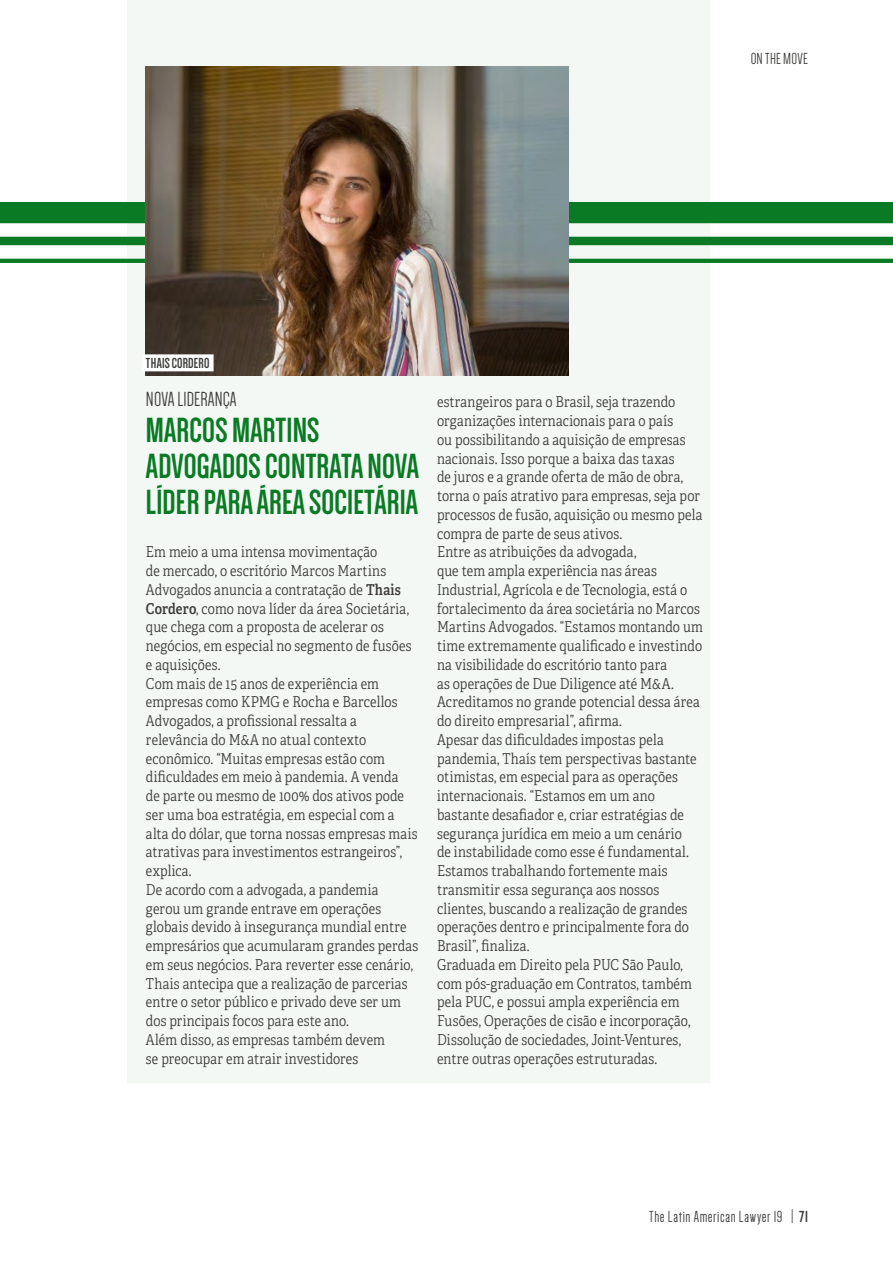
<style>
.page{position:relative;width:893px;height:1263px;background:#fff}
.page>*{position:absolute;margin:0;border:0;box-sizing:border-box;transform-origin:0 0}
.t1{font:700 36px/36px "Dense";letter-spacing:.005em;color:#0a7a24}
.t2{font:21px "Dense";letter-spacing:.005em;color:#3c3c3b}
.t3{font:16.5px "Dense";letter-spacing:.035em;color:#3c3c3b}
.t4{font:16.5px "Dense";letter-spacing:.015em;color:#3c3c3b}
.t5{font:15px/18.8px "Adelle Condensed Lt";letter-spacing:.01em;color:#3c3c3b}
.t6{font:700 15px "Dense";letter-spacing:.015em;color:#3c3c3b}
.s1{font-family:"Adelle Condensed Sb"}
.s2{font-weight:700}
</style>
<div class="page">
<div style="left:128px;top:0;width:582px;height:1082px;background:#f3f8f4"></div>
<div style="left:0;top:202px;width:893px;height:21px;background:#0a7a24"></div>
<div style="left:0;top:237px;width:893px;height:8px;background:#0a7a24"></div>
<hr style="left:0;top:259px;width:893px;height:4px;background:#0a7a24">
<img style="left:146px;top:67px;width:422px;height:308px">
<div style="left:142px;top:354px;width:72px;height:17px;background:#fff"></div>
<p class="t4" style="left:751px;top:50px;width:59px">ON THE MOVE</p>
<p class="t6" style="left:146px;top:356px;width:65px">THAIS CORDERO</p>
<h2 class="t2" style="left:146px;top:389px;width:92px">NOVA LIDERANÇA</h2>
<h1 class="t1" style="left:146px;top:412px;width:274px">MARCOS MARTINS<br>ADVOGADOS CONTRATA NOVA<br>LÍDER PARA ÁREA SOCIETÁRIA</h1>
<p class="t5" style="left:146px;top:542px;width:274px">Em meio a uma intensa movimentação<br>de mercado, o escritório Marcos Martins Advogados anuncia a contratação de <span class="s1">Thais Cordero</span>, como nova líder da área Societária, que chega com a proposta de acelerar os negócios, em especial no segmento de fusões e aquisições.<br>Com mais de 15 anos de experiência em empresas como KPMG e Rocha e Barcellos Advogados, a profissional ressalta a relevância do M&amp;A no atual contexto econômico. “Muitas empresas estão com dificuldades em meio à pandemia. A venda<br>de parte ou mesmo de 100% dos ativos pode ser uma boa estratégia, em especial com a alta do dólar, que torna nossas empresas mais atrativas para investimentos estrangeiros”, explica.<br>De acordo com a advogada, a pandemia<br>gerou um grande entrave em operações globais devido à insegurança mundial entre empresários que acumularam grandes perdas em seus negócios. Para reverter esse cenário, Thais antecipa que a realização de parcerias entre o setor público e privado deve ser um dos principais focos para este ano.<br>Além disso, as empresas também devem<br>se preocupar em atrair investidores</p>
<p class="t5" style="left:437px;top:392px;width:267px">estrangeiros para o Brasil, seja trazendo organizações internacionais para o país<br>ou possibilitando a aquisição de empresas nacionais. Isso porque a baixa das taxas<br>de juros e a grande oferta de mão de obra, torna o país atrativo para empresas, seja por processos de fusão, aquisição ou mesmo pela compra de parte de seus ativos.<br>Entre as atribuições da advogada,<br>que tem ampla experiência nas áreas Industrial, Agrícola e de Tecnologia, está o fortalecimento da área societária no Marcos Martins Advogados. “Estamos montando um time extremamente qualificado e investindo na visibilidade do escritório tanto para<br>as operações de Due Diligence até M&amp;A.<br>Acreditamos no grande potencial dessa área do direito empresarial”, afirma.<br>Apesar das dificuldades impostas pela pandemia, Thaís tem perspectivas bastante otimistas, em especial para as operações internacionais. “Estamos em um ano bastante desafiador e, criar estratégias de segurança jurídica em meio a um cenário<br>de instabilidade como esse é fundamental.<br>Estamos trabalhando fortemente mais transmitir essa segurança aos nossos clientes, buscando a realização de grandes operações dentro e principalmente fora do Brasil”, finaliza.<br>Graduada em Direito pela PUC São Paulo, com pós-graduação em Contratos, também pela PUC, e possui ampla experiência em Fusões, Operações de cisão e incorporação, Dissolução de sociedades, Joint-Ventures, entre outras operações estruturadas.</p>
<p class="t3" style="left:649px;top:1208px;width:160px">The Latin American Lawyer 19 | <span class="s2">71</span></p>
</div>
